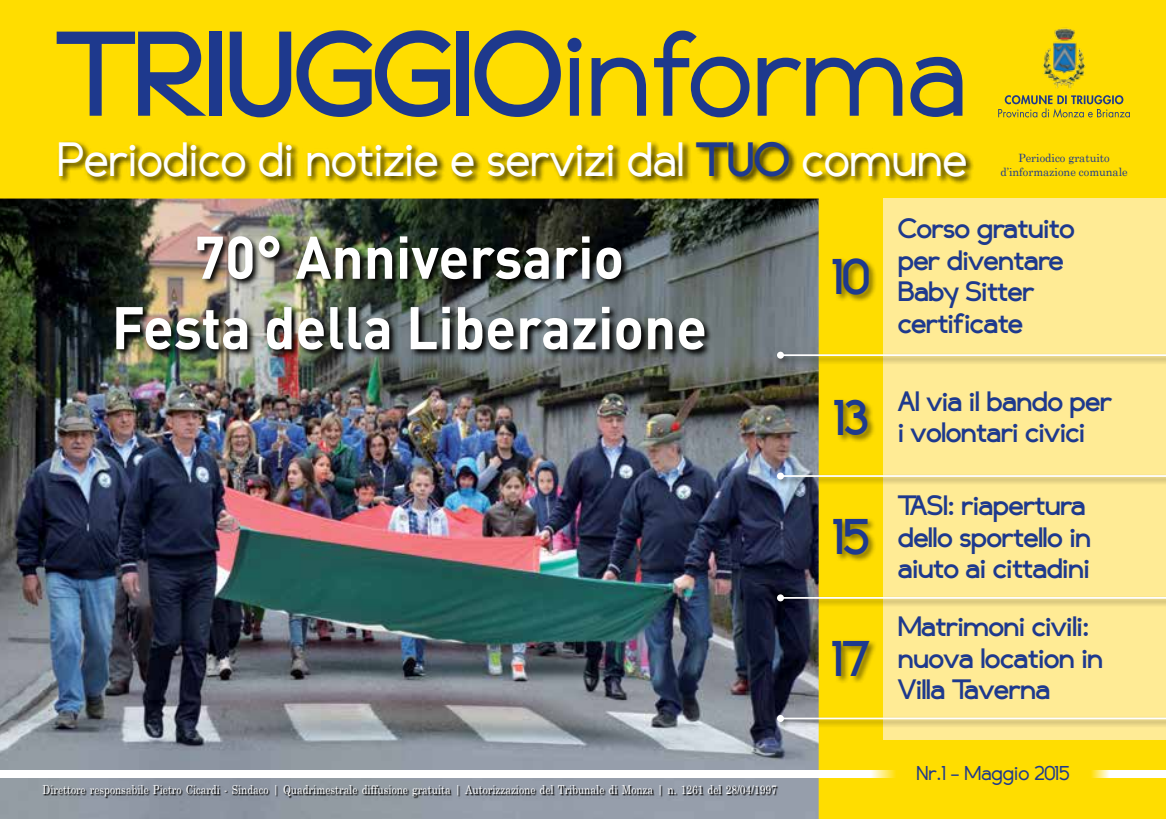
<style>
.page{position:relative;width:1166px;height:819px;background:#fff}
.page>*{position:absolute;margin:0;border:0;box-sizing:border-box;transform-origin:0 0}
.t1{font:700 105px "Compass";color:#1e398d}
.t2{font:700 59.15px/70.4px "DIN";color:#fff;text-align:center;scale:.95 1}
.t3{font:700 43.75px "Compass";color:#1e398d}
.t4{font:42px "Compass";color:#fff}
.t5{font:700 24.5px/31.5px "Compass";color:#1e398d}
.t6{font:17.5px "Compass";color:#1e398d}
.t7{font:12.25px "Century Schoolbook";color:#fff;scale:.83 1}
.t8{font:11.38px/14px "Century Schoolbook";color:#1e398d;text-align:center}
.s1{font-weight:400}
.s2{font-weight:700;color:#1e398d}
</style>
<div class="page">
<img style="left:0;top:0;width:1166px;height:819px">
<div style="left:883px;top:198px;width:283px;height:541px;background:#ffeb95"></div>
<div style="left:57px;top:140px;width:917px;height:45px;background:#000;opacity:.8"></div>
<svg style="left:43px;top:785px;width:735px;height:13px;background:#757c85"></svg>
<div style="left:831px;top:257px;width:47px;height:46px;background:#000;opacity:.5"></div>
<div style="left:832px;top:517px;width:45px;height:46px;background:#000;opacity:.5"></div>
<div style="left:833px;top:398px;width:43px;height:45px;background:#000;opacity:.5"></div>
<div style="left:831px;top:639px;width:47px;height:45px;background:#000;opacity:.5"></div>
<img style="left:114px;top:234px;width:599px;height:124px">
<div style="left:0;top:770px;width:898px;height:8px;background:#fff"></div>
<svg style="left:1089px;top:770px;width:77px;height:8px"></svg>
<div style="left:775px;top:350px;width:391px;height:17px;background:#000;opacity:.5"></div>
<hr style="left:780px;top:354px;width:386px;height:2px;background:#fff">
<div style="left:777px;top:351px;width:7px;height:7px;background:#fff;border-radius:50%"></div>
<div style="left:775px;top:471px;width:391px;height:17px;background:#000;opacity:.5"></div>
<hr style="left:780px;top:475px;width:386px;height:2px;background:#fff">
<div style="left:777px;top:472px;width:7px;height:7px;background:#fff;border-radius:50%"></div>
<div style="left:775px;top:593px;width:391px;height:17px;background:#000;opacity:.5"></div>
<hr style="left:780px;top:597px;width:386px;height:1px;background:#fff">
<div style="left:777px;top:594px;width:7px;height:7px;background:#fff;border-radius:50%"></div>
<div style="left:775px;top:713px;width:391px;height:17px;background:#000;opacity:.5"></div>
<hr style="left:780px;top:717px;width:386px;height:2px;background:#fff">
<div style="left:777px;top:715px;width:7px;height:7px;background:#fff;border-radius:50%"></div>
<img style="left:1039px;top:25px;width:49px;height:66px">
<svg style="left:998px;top:95px;width:132px;height:23px;background:#c7b422"></svg>
<h1 class="t1" style="left:57px;top:-7px;width:912px">TRIUGGIO<span class="s1">informa</span></h1>
<h3 class="t4" style="left:57px;top:127px;width:911px">Periodico di notizie e servizi dal <span class="s2">TUO</span> comune</h3>
<p class="t8" style="left:1000px;top:151px;width:129px">Periodico gratuito d’informazione comunale</p>
<h2 class="t2" style="left:112px;top:220px;width:628px">70° Anniversario<br>Festa della Liberazione</h2>
<p class="t7" style="left:42px;top:782px;width:886px">Direttore responsabile Pietro Cicardi - Sindaco | Quadrimestrale diffusione gratuita | Autorizzazione del Tribunale di Monza | n. 1261 del 28/04/1997</p>
<h3 class="t3" style="left:832px;top:242px;width:39px">10</h3>
<h3 class="t3" style="left:834px;top:383px;width:36px">13</h3>
<h3 class="t3" style="left:833px;top:502px;width:38px">15</h3>
<h3 class="t3" style="left:832px;top:624px;width:40px">17</h3>
<p class="t5" style="left:898px;top:212px;width:178px">Corso gratuito per diventare<br>Baby Sitter certificate</p>
<p class="t5" style="left:898px;top:385px;width:215px">Al via il bando per i volontari civici</p>
<p class="t5" style="left:898px;top:489px;width:194px">TASI: riapertura dello sportello in aiuto ai cittadini</p>
<p class="t5" style="left:898px;top:610px;width:206px">Matrimoni civili: nuova location in<br>Villa Taverna</p>
<p class="t6" style="left:916px;top:759px;width:154px">Nr.1 - Maggio 2015</p>
</div>
